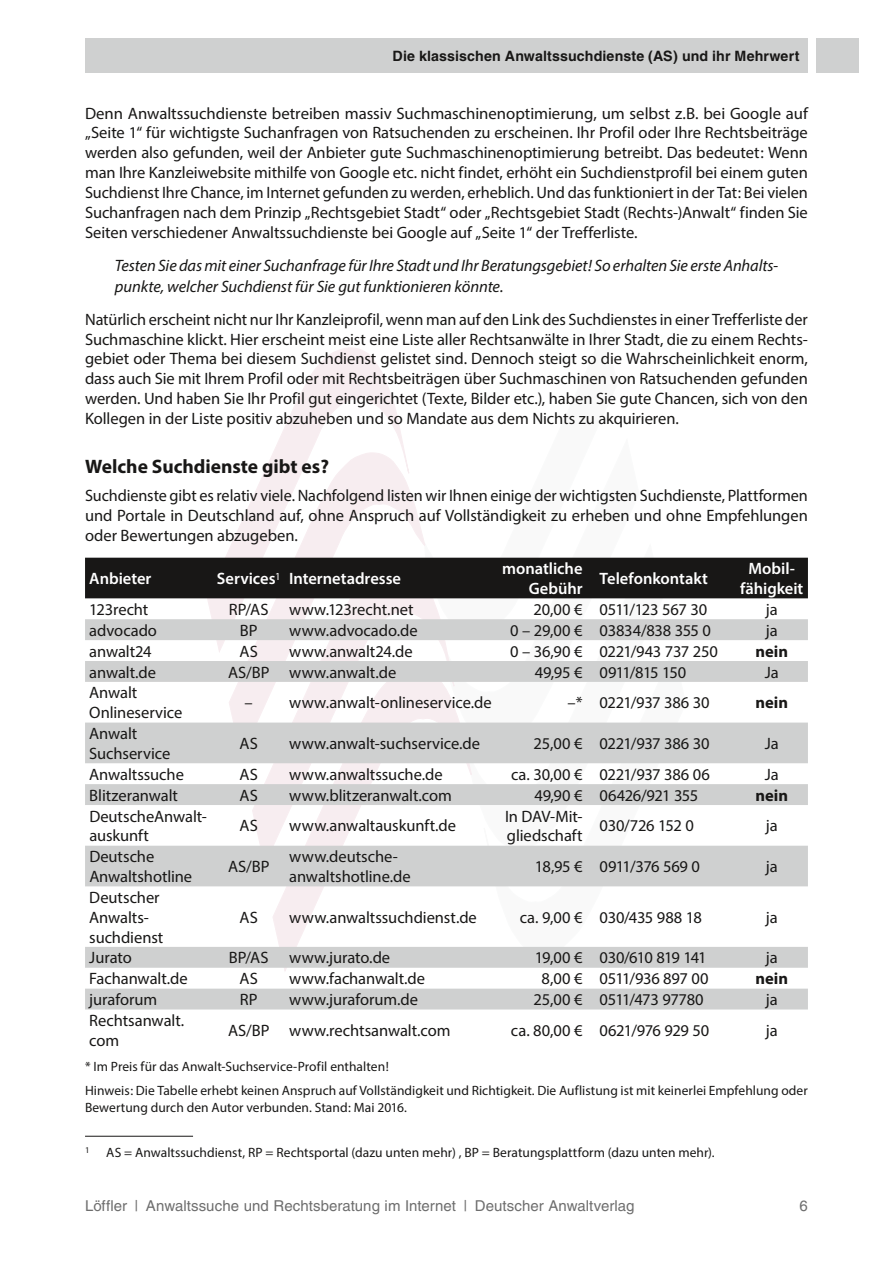
<style>
.page{position:relative;width:893px;height:1263px;background:#fff}
.page>*{position:absolute;margin:0;border:0;box-sizing:border-box;transform-origin:0 0}
.t1{font:700 19.5px "Myriad Pro";color:#181716}
.t2{font:16.5px/19.8px "Myriad Pro";letter-spacing:-.005em;color:#181716}
.t3{font:italic 16.5px/21px "Myriad Pro";letter-spacing:-.005em;color:#181716}
.t4{font:600 16.5px/19.8px "Myriad Pro";color:#fff;text-align:right}
.t5{font:16.5px "Myriad Pro";letter-spacing:-.055em;color:#181716}
.t6{font:16.5px "Myriad Pro";letter-spacing:-.025em;color:#181716}
.t7{font:16.5px "Myriad Pro";letter-spacing:-.04em;color:#181716}
.t8{font:16.5px "Myriad Pro";letter-spacing:-.045em;color:#181716}
.t9{font:700 16.5px "Myriad Pro";color:#181716}
.t10{font:15px "Helvetica";letter-spacing:.005em;color:#6e6e6e}
.t11{font:700 14.25px "Helvetica";letter-spacing:.005em;color:#181716}
.t12{font:13.5px/24.8px "Myriad Pro";letter-spacing:.005em;color:#181716}
</style>
<div class="page">
<div style="left:85px;top:38px;width:723px;height:34px;background:#cfd0d0"></div>
<div style="left:816px;top:38px;width:43px;height:34px;background:#cfd0d0"></div>
<svg style="left:427px;top:557px;width:191px;height:42px"></svg>
<svg style="left:206px;top:347px;width:199px;height:272px"></svg>
<svg style="left:228px;top:452px;width:199px;height:167px"></svg>
<div style="left:85px;top:558px;width:723px;height:40px;background:#181716"></div>
<svg style="left:85px;top:619px;width:723px;height:390px"></svg>
<hr style="left:85px;top:1136px;width:108px;height:1px;background:#181716">
<p class="t11" style="left:392px;top:47px;width:408px">Die klassischen Anwaltssuchdienste (AS) und ihr Mehrwert</p>
<p class="t2" style="left:85px;top:103px;width:724px;text-align:justify">Denn Anwaltssuchdienste betreiben massiv Suchmaschinenoptimierung, um selbst z.B. bei Google auf „Seite 1“ für wichtigste Suchanfragen von Ratsuchenden zu erscheinen. Ihr Profil oder Ihre Rechtsbeiträge werden also gefunden, weil der Anbieter gute Suchmaschinenoptimierung betreibt. Das bedeutet: Wenn man Ihre Kanzleiwebsite mithilfe von Google etc. nicht findet, erhöht ein Suchdienstprofil bei einem guten Suchdienst Ihre Chance, im Internet gefunden zu werden, erheblich. Und das funktioniert in der Tat: Bei vielen Suchanfragen nach dem Prinzip „Rechtsgebiet Stadt“ oder „Rechtsgebiet Stadt (Rechts-)Anwalt“ finden Sie Seiten verschiedener Anwaltssuchdienste bei Google auf „Seite 1“ der Trefferliste.</p>
<p class="t3" style="left:115px;top:255px;width:665px">Testen Sie das mit einer Suchanfrage für Ihre Stadt und Ihr Beratungsgebiet! So erhalten Sie erste Anhalts&shy;punkte, welcher Suchdienst für Sie gut funktionieren könnte.</p>
<p class="t2" style="left:85px;top:309px;width:724px;text-align:justify">Natürlich erscheint nicht nur Ihr Kanzleiprofil, wenn man auf den Link des Suchdienstes in einer Trefferliste der Suchmaschine klickt. Hier erscheint meist eine Liste aller Rechtsanwälte in Ihrer Stadt, die zu einem Rechts&shy;gebiet oder Thema bei diesem Suchdienst gelistet sind. Dennoch steigt so die Wahrscheinlichkeit enorm, dass auch Sie mit Ihrem Profil oder mit Rechtsbeiträgen über Suchmaschinen von Ratsuchenden gefunden werden. Und haben Sie Ihr Profil gut eingerichtet (Texte, Bilder etc.), haben Sie gute Chancen, sich von den Kollegen in der Liste positiv abzuheben und so Mandate aus dem Nichts zu akquirieren.</p>
<p class="t1" style="left:85px;top:453px;width:246px">Welche Suchdienste gibt es?</p>
<p class="t2" style="left:85px;top:485px;width:724px;text-align:justify">Suchdienste gibt es relativ viele. Nachfolgend listen wir Ihnen einige der wichtigsten Suchdienste, Plattformen und Portale in Deutschland auf, ohne Anspruch auf Vollständigkeit zu erheben und ohne Empfehlungen oder Bewertungen abzugeben.</p>
<p class="t4" style="left:89px;top:568px;width:64px">Anbieter</p>
<p class="t4" style="left:217px;top:568px;width:186px">Services<sup>1</sup> Internetadresse</p>
<p class="t4" style="left:502px;top:558px;width:82px">monatliche<br>Gebühr</p>
<p class="t4" style="left:600px;top:568px;width:110px">Telefonkontakt</p>
<p class="t4" style="left:740px;top:558px;width:65px;text-align:center">Mobil&shy;fähigkeit</p>
<p class="t2" style="left:89px;top:599px;width:61px">123recht</p>
<p class="t2" style="left:229px;top:599px;width:186px">RP/AS www.123recht.net</p>
<p class="t2" style="left:534px;top:599px;width:175px">20,00 € 0511/123 567 30</p>
<p class="t2" style="left:766px;top:599px;width:13px">ja</p>
<p class="t2" style="left:89px;top:620px;width:69px">advocado</p>
<p class="t2" style="left:240px;top:620px;width:19px">BP</p>
<p class="t2" style="left:289px;top:620px;width:130px">www.advocado.de</p>
<p class="t2" style="left:510px;top:620px;width:202px">0 – 29,00 € 03834/838 355 0</p>
<p class="t2" style="left:766px;top:620px;width:13px">ja</p>
<p class="t2" style="left:89px;top:641px;width:64px">anwalt24</p>
<p class="t2" style="left:240px;top:641px;width:20px">AS</p>
<p class="t2" style="left:289px;top:641px;width:125px">www.anwalt24.de</p>
<p class="t2" style="left:510px;top:641px;width:209px">0 – 36,90 € 0221/943 737 250</p>
<p class="t9" style="left:755px;top:640px;width:34px">nein</p>
<p class="t2" style="left:89px;top:662px;width:68px">anwalt.de</p>
<p class="t2" style="left:228px;top:662px;width:170px">AS/BP www.anwalt.de</p>
<p class="t8" style="left:535px;top:662px;width:153px">49,95 € 0911/815 150</p>
<p class="t2" style="left:765px;top:662px;width:15px">Ja</p>
<p class="t2" style="left:89px;top:683px;width:95px">Anwalt<br>Onlineservice</p>
<p class="t2" style="left:245px;top:693px;width:249px">– www.anwalt-onlineservice.de</p>
<p class="t2" style="left:568px;top:693px;width:144px">–* 0221/937 386 30</p>
<p class="t9" style="left:755px;top:692px;width:34px">nein</p>
<p class="t2" style="left:89px;top:723px;width:82px">Anwalt<br>Suchservice</p>
<p class="t2" style="left:240px;top:733px;width:20px">AS</p>
<p class="t2" style="left:289px;top:733px;width:192px">www.anwalt-suchservice.de</p>
<p class="t2" style="left:534px;top:733px;width:178px">25,00 € 0221/937 386 30</p>
<p class="t2" style="left:765px;top:733px;width:15px">Ja</p>
<p class="t2" style="left:89px;top:764px;width:96px">Anwaltssuche</p>
<p class="t2" style="left:240px;top:764px;width:20px">AS</p>
<p class="t2" style="left:289px;top:764px;width:155px">www.anwaltssuche.de</p>
<p class="t2" style="left:511px;top:764px;width:200px">ca. 30,00 € 0221/937 386 06</p>
<p class="t2" style="left:765px;top:764px;width:15px">Ja</p>
<p class="t2" style="left:89px;top:785px;width:90px">Blitzeranwalt</p>
<p class="t2" style="left:240px;top:785px;width:20px">AS</p>
<p class="t2" style="left:289px;top:785px;width:164px">www.blitzeranwalt.com</p>
<p class="t6" style="left:535px;top:785px;width:165px">49,90 € 06426/921 355</p>
<p class="t9" style="left:755px;top:784px;width:34px">nein</p>
<p class="t2" style="left:89px;top:806px;width:118px">DeutscheAnwalt&shy;auskunft</p>
<p class="t2" style="left:240px;top:816px;width:20px">AS</p>
<p class="t2" style="left:289px;top:816px;width:168px">www.anwaltauskunft.de</p>
<p class="t2" style="left:505px;top:806px;width:79px">In DAV-Mit&shy;gliedschaft</p>
<p class="t2" style="left:600px;top:816px;width:96px">030/726 152 0</p>
<p class="t2" style="left:766px;top:816px;width:13px">ja</p>
<p class="t2" style="left:89px;top:846px;width:104px">Deutsche<br>Anwaltshotline</p>
<p class="t2" style="left:228px;top:856px;width:43px">AS/BP</p>
<p class="t2" style="left:289px;top:846px;width:123px">www.deutsche&shy;anwaltshotline.de</p>
<p class="t7" style="left:535px;top:856px;width:166px">18,95 € 0911/376 569 0</p>
<p class="t2" style="left:766px;top:856px;width:13px">ja</p>
<p class="t2" style="left:89px;top:887px;width:76px">Deutscher<br>Anwalts&shy;suchdienst</p>
<p class="t2" style="left:240px;top:907px;width:20px">AS</p>
<p class="t2" style="left:289px;top:907px;width:189px">www.anwaltssuchdienst.de</p>
<p class="t2" style="left:520px;top:907px;width:183px">ca. 9,00 € 030/435 988 18</p>
<p class="t2" style="left:766px;top:907px;width:13px">ja</p>
<p class="t2" style="left:89px;top:948px;width:44px">Jurato</p>
<p class="t2" style="left:229px;top:948px;width:163px">BP/AS www.jurato.de</p>
<p class="t5" style="left:535px;top:948px;width:173px">19,00 € 030/610 819 141</p>
<p class="t2" style="left:766px;top:948px;width:13px">ja</p>
<p class="t2" style="left:89px;top:968px;width:100px">Fachanwalt.de</p>
<p class="t2" style="left:240px;top:968px;width:20px">AS</p>
<p class="t2" style="left:289px;top:968px;width:137px">www.fachanwalt.de</p>
<p class="t2" style="left:542px;top:968px;width:169px">8,00 € 0511/936 897 00</p>
<p class="t9" style="left:755px;top:968px;width:34px">nein</p>
<p class="t2" style="left:89px;top:989px;width:70px">juraforum</p>
<p class="t2" style="left:240px;top:989px;width:19px">RP</p>
<p class="t2" style="left:289px;top:989px;width:131px">www.juraforum.de</p>
<p class="t2" style="left:534px;top:989px;width:172px">25,00 € 0511/473 97780</p>
<p class="t2" style="left:766px;top:989px;width:13px">ja</p>
<p class="t2" style="left:89px;top:1010px;width:96px">Rechtsanwalt. com</p>
<p class="t2" style="left:228px;top:1020px;width:224px">AS/BP www.rechtsanwalt.com</p>
<p class="t2" style="left:511px;top:1020px;width:200px">ca. 80,00 € 0621/976 929 50</p>
<p class="t2" style="left:766px;top:1020px;width:13px">ja</p>
<p class="t12" style="left:85px;top:1053px;width:724px">* Im Preis für das Anwalt-Suchservice-Profil enthalten!<br>Hinweis: Die Tabelle erhebt keinen Anspruch auf Vollständigkeit und Richtigkeit. Die Auflistung ist mit keinerlei Empfehlung oder</p>
<p class="t12" style="left:85px;top:1094px;width:323px">Bewertung durch den Autor verbunden. Stand: Mai 2016.</p>
<p class="t12" style="left:85px;top:1139px;width:631px"><sup>1</sup> AS = Anwaltssuchdienst, RP = Rechtsportal (dazu unten mehr) , BP = Beratungsplattform (dazu unten mehr).</p>
<p class="t10" style="left:85px;top:1197px;width:551px">Löffler | Anwaltssuche und Rechtsberatung im Internet | Deutscher Anwaltverlag</p>
<p class="t10" style="left:800px;top:1197px;width:10px">6</p>
</div>
